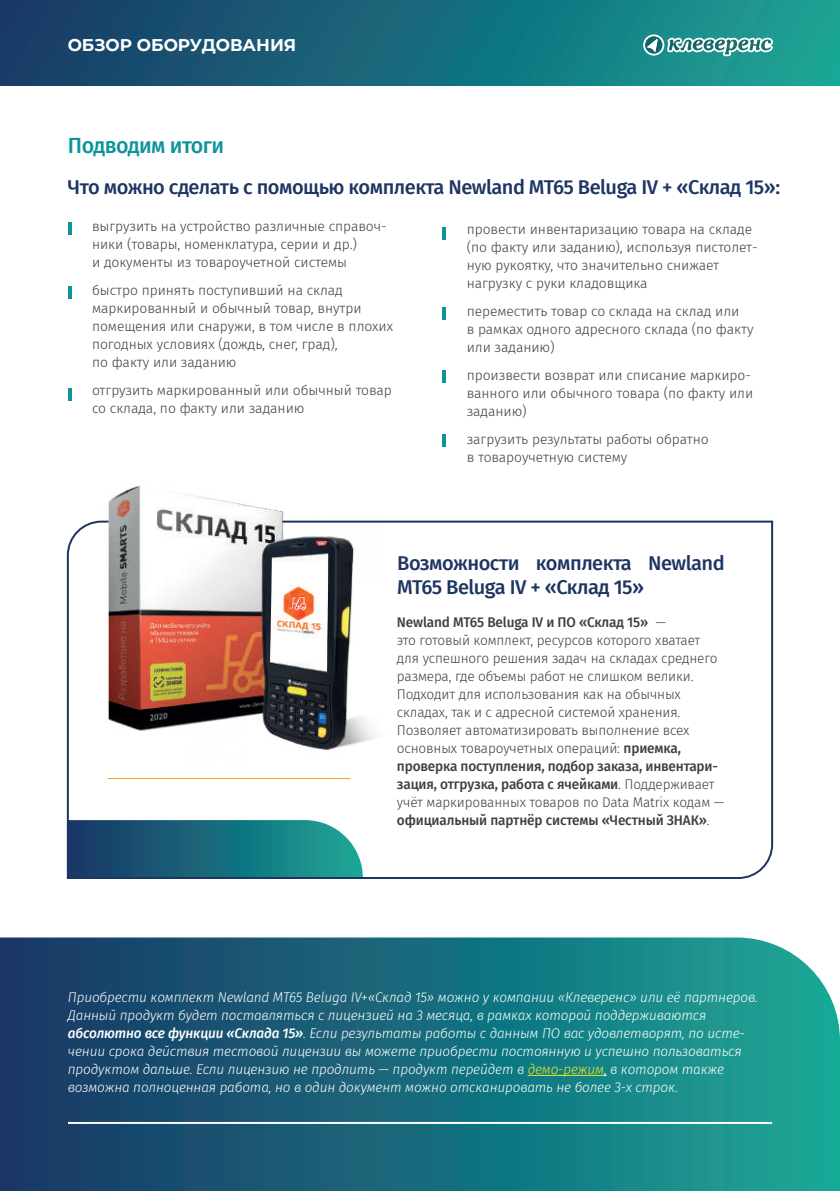
<style>
.page{position:relative;width:840px;height:1191px;background:#fff}
.page>*{position:absolute;margin:0;border:0;box-sizing:border-box;transform-origin:0 0}
.t1{font:500 22px "Fira Sans";letter-spacing:-.025em;color:#0d939b}
.t2{font:500 20px/24px "Fira Sans";letter-spacing:-.025em;color:#1d3563}
.t3{font:700 17px "Montserrat";color:#fff}
.t4{font:300 14px/18px "Fira Sans";letter-spacing:-.005em;color:#3e3e3f}
.t5{font:italic 300 14px/18px "Fira Sans";letter-spacing:-.01em;color:#fff}
.s1{font-weight:500}
.s2{color:#eeea27}
</style>
<div class="page">
<svg style="left:0;top:937px;width:839px;height:254px;background:#1a6e7e"></svg>
<div style="left:0;top:0;width:839px;height:86px;background:linear-gradient(to right,#173765,#19a294)"></div>
<svg style="left:642px;top:34px;width:131px;height:22px"></svg>
<svg style="left:66px;top:520px;width:707px;height:359px"></svg>
<img style="left:72px;top:486px;width:312px;height:280px">
<svg style="left:68px;top:223px;width:3px;height:12px"></svg>
<svg style="left:68px;top:286px;width:3px;height:12px"></svg>
<svg style="left:68px;top:388px;width:3px;height:12px"></svg>
<svg style="left:442px;top:227px;width:3px;height:12px"></svg>
<svg style="left:442px;top:307px;width:3px;height:12px"></svg>
<svg style="left:442px;top:371px;width:3px;height:12px"></svg>
<svg style="left:442px;top:435px;width:3px;height:12px"></svg>
<hr style="left:108px;top:778px;width:242px;height:1px;background:#f59d1d">
<hr style="left:68px;top:1122px;width:703px;height:2px;background:#fff">
<hr style="left:527px;top:1075px;width:76px;height:1px;background:#eeea27">
<p class="t3" style="left:68px;top:33px;width:230px">ОБЗОР ОБОРУДОВАНИЯ</p>
<h1 class="t1" style="left:68px;top:128px;width:158px">Подводим итоги</h1>
<h2 class="t2" style="left:68px;top:174px;width:713px">Что можно сделать с помощью комплекта Newland MT65 Beluga IV + «Склад 15»:</h2>
<p class="t4" style="left:466px;top:220px;width:292px">провести инвентаризацию товара на складе (по факту или заданию), используя пистолет&shy;ную рукоятку, что значительно снижает нагрузку с руки кладовщика</p>
<p class="t4" style="left:466px;top:302px;width:288px">переместить товар со склада на склад или<br>в рамках одного адресного склада (по факту или заданию)</p>
<p class="t4" style="left:466px;top:366px;width:288px">произвести возврат или списание маркиро&shy;ванного или обычного товара (по факту или заданию)</p>
<p class="t4" style="left:466px;top:430px;width:243px">загрузить результаты работы обратно в товароучетную систему</p>
<p class="t4" style="left:92px;top:217px;width:296px">выгрузить на устройство различные справоч&shy;ники (товары, номенклатура, серии и др.)<br>и документы из товароучетной системы</p>
<p class="t4" style="left:92px;top:281px;width:302px">быстро принять поступивший на склад маркированный и обычный товар, внутри помещения или снаружи, в том числе в плохих погодных условиях (дождь, снег, град),<br>по факту или заданию</p>
<p class="t4" style="left:92px;top:381px;width:301px">отгрузить маркированный или обычный товар со склада, по факту или заданию</p>
<h2 class="t2" style="left:397px;top:550px;width:329px">Возможности комплекта Newland<br>MT65 Beluga IV + «Склад 15»</h2>
<p class="t4" style="left:396px;top:613px;width:329px"><span class="s1">Newland MT65 Beluga IV и ПО «Склад 15»</span> —<br>это готовый комплект, ресурсов которого хватает для успешного решения задач на складах среднего размера, где объемы работ не слишком велики.<br>Подходит для использования как на обычных складах, так и с адресной системой хранения.<br>Позволяет автоматизировать выполнение всех основных товароучетных операций: <span class="s1">приемка, проверка поступления, подбор заказа, инвентари&shy;зация, отгрузка, работа с ячейками</span>. Поддерживает учёт маркированных товаров по Data Matrix кодам — <span class="s1">официальный партнёр системы «Честный ЗНАК»</span>.</p>
<p class="t5" style="left:68px;top:988px;width:691px">Приобрести комплект Newland MT65 Beluga IV+«Склад 15» можно у компании «Клеверенс» или её партнеров.<br>Данный продукт будет поставляться с лицензией на 3 месяца, в рамках которой поддерживаются <span class="s1">абсолютно все функции «Склада 15»</span>. Если результаты работы с данным ПО вас удовлетворят, по исте&shy;чении срока действия тестовой лицензии вы можете приобрести постоянную и успешно пользоваться продуктом дальше. Если лицензию не продлить — продукт перейдет в <span class="s2">демо-режим</span>, в котором также возможна полноценная работа, но в один документ можно отсканировать не более 3-х строк.</p>
</div>
